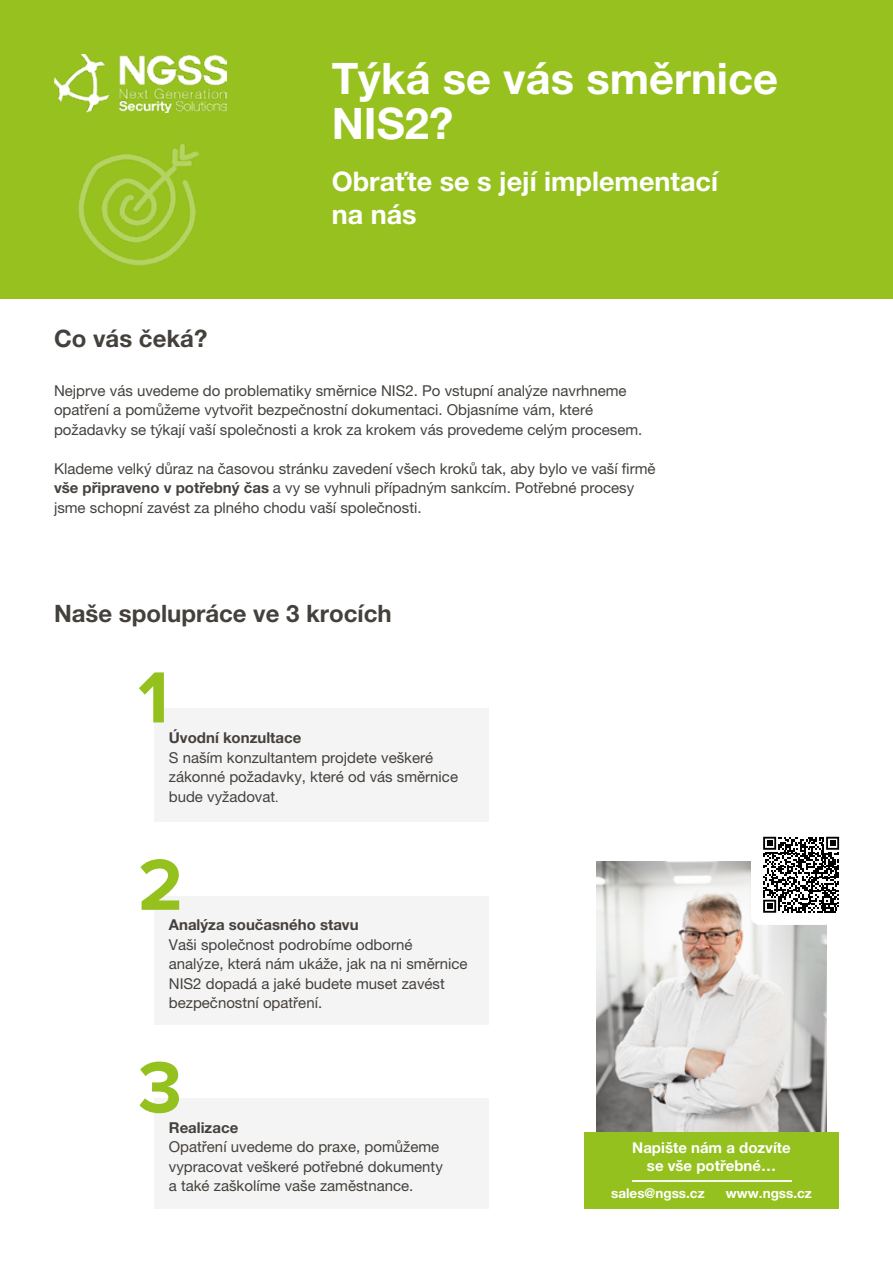
<style>
.page{position:relative;width:893px;height:1263px;background:#fff}
.page>*{position:absolute;margin:0;border:0;box-sizing:border-box;transform-origin:0 0}
.t1{font:700 75px "Proxima Nova";color:#95c11f}
.t2{font:700 43.5px/45px "Helvetica Neue LT Pro";color:#fff}
.t3{font:700 27px/33px "Helvetica Neue LT Pro";color:#fff}
.t4{font:700 24px "Helvetica Neue LT Pro";color:#44413d}
.t5{font:15px/19.5px "Helvetica Neue LT Pro";color:#44413d}
.t6{font:700 15px "Helvetica Neue LT Pro";color:#44413d}
.t7{font:700 15px/18px "Helvetica Neue LT Pro";color:#fff;text-align:center}
.t8{font:700 13.5px "Helvetica Neue LT Pro";color:#fff}
.s1{font-weight:700}
.s2{font-family:"Proxima Nova"}
</style>
<div class="page">
<div style="left:155px;top:709px;width:334px;height:113px;background:#f5f4f4"></div>
<div style="left:155px;top:896px;width:334px;height:129px;background:#f5f4f4"></div>
<div style="left:155px;top:1099px;width:334px;height:110px;background:#f5f4f4"></div>
<div style="left:0;top:0;width:893px;height:298px;background:#96c11f"></div>
<img style="left:78px;top:143px;width:121px;height:122px">
<img style="left:54px;top:54px;width:172px;height:58px">
<img style="left:597px;top:861px;width:229px;height:271px">
<div style="left:584px;top:1132px;width:255px;height:77px;background:#95c11f"></div>
<hr style="left:632px;top:1180px;width:159px;height:1px;background:#f7f7f7">
<div style="left:751px;top:824px;width:100px;height:101px;background:#fff;border-radius:9px"></div>
<svg style="left:763px;top:837px;width:76px;height:76px"></svg>
<h2 class="t2" style="left:332px;top:55px;width:448px">Týká se vás směrnice<br>NIS2?</h2>
<h3 class="t3" style="left:332px;top:165px;width:388px">Obraťte se s její implementací na nás</h3>
<h3 class="t4" style="left:54px;top:324px;width:155px">Co vás čeká?</h3>
<p class="t5" style="left:54px;top:380px;width:590px">Nejprve vás uvedeme do problematiky směrnice NIS2. Po vstupní analýze navrhneme opatření a pomůžeme vytvořit bezpečnostní dokumentaci. Objasníme vám, které požadavky se týkají vaší společnosti a krok za krokem vás provedeme celým procesem.</p>
<p class="t5" style="left:54px;top:458px;width:603px">Klademe velký důraz na časovou stránku zavedení všech kroků tak, aby bylo ve vaší firmě <span class="s1">vše připraveno v potřebný čas</span> a vy se vyhnuli případným sankcím. Potřebné procesy jsme schopní zavést za plného chodu vaší společnosti.</p>
<h3 class="t4" style="left:54px;top:599px;width:339px">Naše spolupráce ve 3 krocích</h3>
<h1 class="t1" style="left:138px;top:641px;width:32px">1</h1>
<p class="t6" style="left:169px;top:729px;width:134px">Úvodní konzultace</p>
<p class="t5" style="left:169px;top:748px;width:291px">S naším konzultantem projdete veškeré zákonné požadavky, které od vás směrnice bude vyžadovat<span class="s2">.</span></p>
<h1 class="t1" style="left:138px;top:829px;width:46px">2</h1>
<p class="t6" style="left:169px;top:916px;width:191px">Analýza současného stavu</p>
<p class="t5" style="left:169px;top:935px;width:300px">Vaši společnost podrobíme odborné analýze, která nám ukáže, jak na ni směrnice NIS2 dopadá a jaké budete muset zavést bezpečnostní opatření.</p>
<h1 class="t1" style="left:138px;top:1031px;width:46px">3</h1>
<p class="t6" style="left:169px;top:1118px;width:71px">Realizace</p>
<p class="t5" style="left:169px;top:1137px;width:275px">Opatření uvedeme do praxe, pomůžeme vypracovat veškeré potřebné dokumenty a také zaškolíme vaše zaměstnance.</p>
<p class="t7" style="left:632px;top:1138px;width:160px">Napište nám a dozvíte se vše potřebné…</p>
<p class="t8" style="left:611px;top:1185px;width:95px">sales@ngss.cz</p>
<p class="t8" style="left:726px;top:1185px;width:87px">www.ngss.cz</p>
</div>
